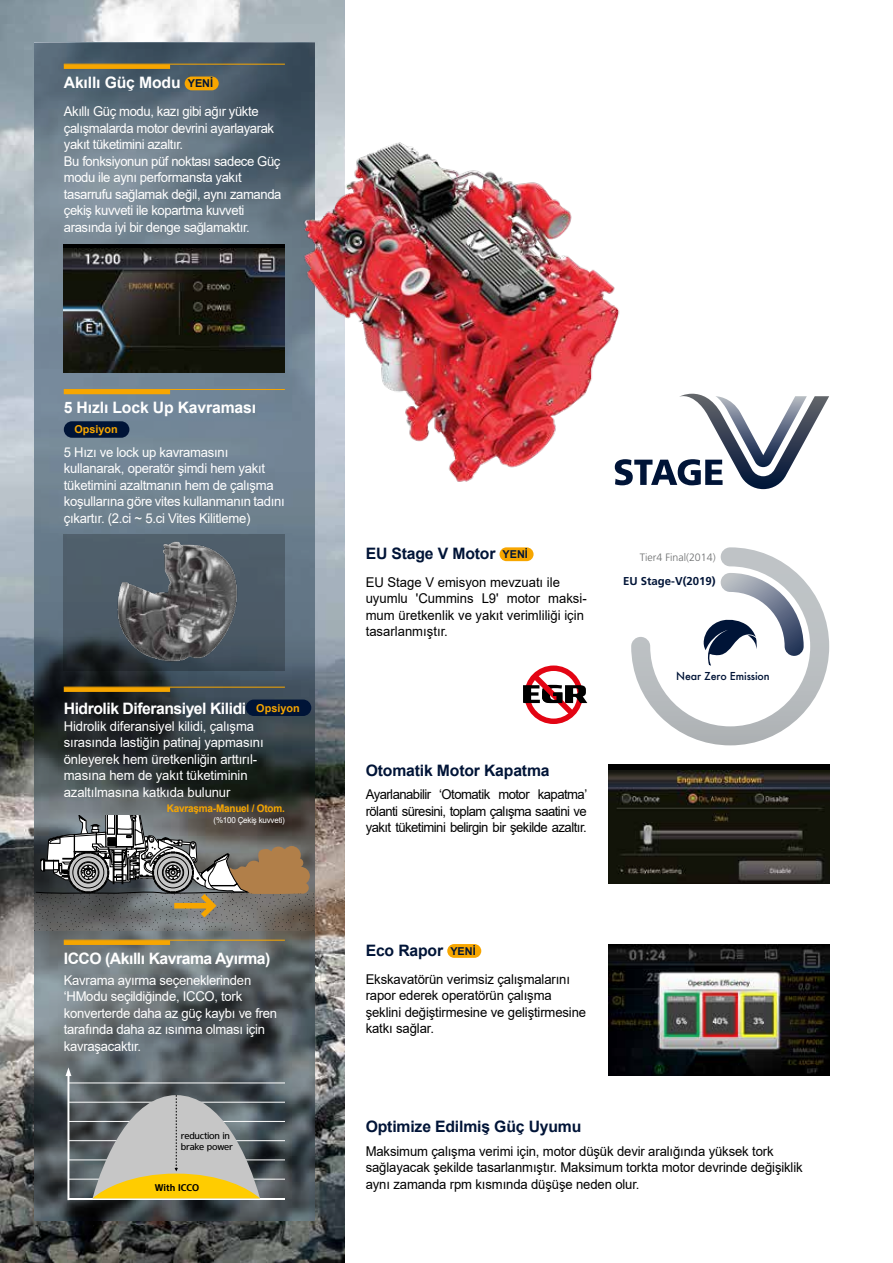
<style>
.page{position:relative;width:893px;height:1263px;background:#fff}
.page>*{position:absolute;margin:0;border:0;box-sizing:border-box;transform-origin:0 0}
.t1{font:700 15.75px "Arial";letter-spacing:-.01em;color:#001437}
.t2{font:700 15.75px "Arial";letter-spacing:-.03em;color:#fff}
.t3{font:700 15.75px "Arial";letter-spacing:-.01em;color:#fff}
.t4{font:13.5px/16.5px "Arial";letter-spacing:-.02em;color:#fff}
.t5{font:13.5px/16.5px "Arial";letter-spacing:-.01em;color:#000}
.t6{font:700 11.4px "Frutiger";color:#001437}
.t7{font:700 10.8px "Arial";color:#f7a600}
.t8{font:300 10.65px "Frutiger";color:#6b6d6e}
.t9{font:500 10.65px "Futura";letter-spacing:-.01em;color:#001437}
.t10{font:700 10.5px "Arial";letter-spacing:-.02em;color:#f7a600;scale:.95 1}
.t11{font:9.45px/10.9px "HYUNDAI Medium";letter-spacing:-.025em;color:#000}
.t12{font:9.45px "HYUNDAI Bold";color:#000}
.t13{font:8.25px "Arial";letter-spacing:-.025em;color:#fff}
.s1{font-size:10.8px;color:#001437}
.s2{font-size:10.8px;color:#f7a600}
.s3{font-size:10.8px}
</style>
<div class="page">
<img style="left:0;top:0;width:344px;height:1263px">
<svg style="left:631px;top:547px;width:198px;height:198px"></svg>
<div style="left:500px;top:547px;width:34px;height:14px;background:#f7a600;border-radius:7px"></div>
<div style="left:608px;top:764px;width:221px;height:119px;background:#000"></div>
<img style="left:608px;top:770px;width:221px;height:113px">
<img style="left:608px;top:944px;width:221px;height:132px">
<div style="left:447px;top:944px;width:34px;height:14px;background:#f7a600;border-radius:7px"></div>
<svg style="left:682px;top:393px;width:147px;height:96px"></svg>
<svg style="left:34px;top:43px;width:281px;height:1177px;background:#59666f"></svg>
<div style="left:64px;top:244px;width:221px;height:128px;background:#000"></div>
<img style="left:64px;top:248px;width:221px;height:124px">
<div style="left:185px;top:77px;width:34px;height:13px;background:#f7a600;border-radius:7px"></div>
<hr style="left:64px;top:64px;width:221px;height:1px;background:#f7a600">
<div style="left:64px;top:64px;width:106px;height:5px;background:#f7a600"></div>
<div style="left:246px;top:699px;width:65px;height:17px;background:#001437;border-radius:8px"></div>
<hr style="left:64px;top:687px;width:221px;height:1px;background:#f7a600">
<div style="left:64px;top:687px;width:106px;height:5px;background:#f7a600"></div>
<svg style="left:64px;top:535px;width:221px;height:136px;background:#465460"></svg>
<img style="left:85px;top:539px;width:179px;height:130px">
<div style="left:64px;top:421px;width:65px;height:17px;background:#001437;border-radius:8px"></div>
<hr style="left:64px;top:389px;width:221px;height:1px;background:#f7a600">
<hr style="left:64px;top:390px;width:106px;height:4px;background:#f7a600">
<svg style="left:523px;top:665px;width:64px;height:59px"></svg>
<img style="left:296px;top:124px;width:386px;height:386px">
<hr style="left:68px;top:1179px;width:217px;height:1px;background:#fff">
<hr style="left:68px;top:1160px;width:217px;height:1px;background:#fff">
<hr style="left:68px;top:1140px;width:217px;height:1px;background:#fff">
<hr style="left:68px;top:1121px;width:217px;height:1px;background:#fff">
<hr style="left:68px;top:1102px;width:217px;height:1px;background:#fff">
<hr style="left:68px;top:1083px;width:217px;height:1px;background:#fff">
<svg style="left:66px;top:1067px;width:5px;height:133px"></svg>
<hr style="left:68px;top:1198px;width:217px;height:2px;background:#fff">
<svg style="left:93px;top:1095px;width:167px;height:103px;background:#b0aa89"></svg>
<hr style="left:64px;top:940px;width:221px;height:1px;background:#f7a600">
<div style="left:64px;top:940px;width:106px;height:5px;background:#f7a600"></div>
<svg style="left:34px;top:816px;width:281px;height:114px;background:#77726b"></svg>
<p class="t3" style="left:64px;top:72px;width:151px">Akıllı Güç Modu <span class="s1">YENİ</span></p>
<p class="t4" style="left:64px;top:103px;width:219px">Akıllı Güç modu, kazı gibi ağır yükte çalışmalarda motor devrini ayarlayarak yakıt tüketimini azaltır.<br>Bu fonksiyonun püf noktası sadece Güç modu ile aynı performansta yakıt tasarrufu sağlamak değil, aynı zamanda çekiş kuvveti ile kopartma kuvveti arasında iyi bir denge sağlamaktır.</p>
<p class="t3" style="left:64px;top:397px;width:194px">5 Hızlı Lock Up Kavraması</p>
<p class="t7" style="left:74px;top:422px;width:45px">Opsiyon</p>
<p class="t4" style="left:64px;top:444px;width:223px">5 Hızı ve lock up kavramasını kullanarak, operatör şimdi hem yakıt tüketimini azaltmanın hem de çalışma koşullarına göre vites kullanmanın tadını çıkartır. (2.ci ~ 5.ci Vites Kilitleme)</p>
<p class="t2" style="left:64px;top:697px;width:237px">Hidrolik Diferansiyel Kilidi <span class="s2">Opsiyon</span></p>
<p class="t4" style="left:64px;top:717px;width:201px">Hidrolik diferansiyel kilidi, çalışma sırasında lastiğin patinaj yapmasını önleyerek hem üretkenliğin arttırıl&shy;masına hem de yakıt tüketiminin azaltılmasına katkıda bulunur</p>
<p class="t10" style="left:167px;top:801px;width:126px">Kavraşma-Manuel / Otom.</p>
<p class="t13" style="left:214px;top:814px;width:73px">(%100 Çekiş kuvveti)</p>
<p class="t2" style="left:64px;top:947px;width:208px">ICCO (Akıllı Kavrama Ayırma)</p>
<p class="t4" style="left:64px;top:972px;width:215px">Kavrama ayırma seçeneklerinden ‘HModu seçildiğinde, ICCO, tork konverterde daha az güç kaybı ve fren tarafında daha az ısınma olması için kavraşacaktır.</p>
<p class="t11" style="left:181px;top:1129px;width:53px">reduction in brake power</p>
<p class="t12" style="left:155px;top:1182px;width:46px">With ICCO</p>
<p class="t1" style="left:366px;top:543px;width:164px">EU Stage V Motor <span class="s3">YENİ</span></p>
<p class="t5" style="left:366px;top:574px;width:223px">EU Stage V emisyon mevzuatı ile uyumlu 'Cummins L9' motor maksi&shy;mum üretkenlik ve yakıt verimliliği için tasarlanmıştır.</p>
<p class="t1" style="left:366px;top:759px;width:185px">Otomatik Motor Kapatma</p>
<p class="t5" style="left:366px;top:786px;width:223px;text-align:justify">Ayarlanabilir ‘Otomatik motor kapatma’ rölanti süresini, toplam çalışma saatini ve yakıt tüketimini belirgin bir şekilde azaltır.</p>
<p class="t8" style="left:640px;top:552px;width:77px">Tier4 Final(2014)</p>
<p class="t6" style="left:623px;top:574px;width:94px">EU Stage-V(2019)</p>
<p class="t9" style="left:676px;top:669px;width:95px">Near Zero Emission</p>
<p class="t1" style="left:366px;top:939px;width:111px">Eco Rapor <span class="s3">YENİ</span></p>
<p class="t5" style="left:366px;top:970px;width:222px">Ekskavatörün verimsiz çalışmalarını rapor ederek operatörün çalışma şeklini değiştirmesine ve geliştirmesine katkı sağlar.</p>
<p class="t1" style="left:366px;top:1115px;width:217px">Optimize Edilmiş Güç Uyumu</p>
<p class="t5" style="left:366px;top:1143px;width:438px">Maksimum çalışma verimi için, motor düşük devir aralığında yüksek tork sağlayacak şekilde tasarlanmıştır. Maksimum torkta motor devrinde değişiklik aynı zamanda rpm kısmında düşüşe neden olur.</p>
</div>
